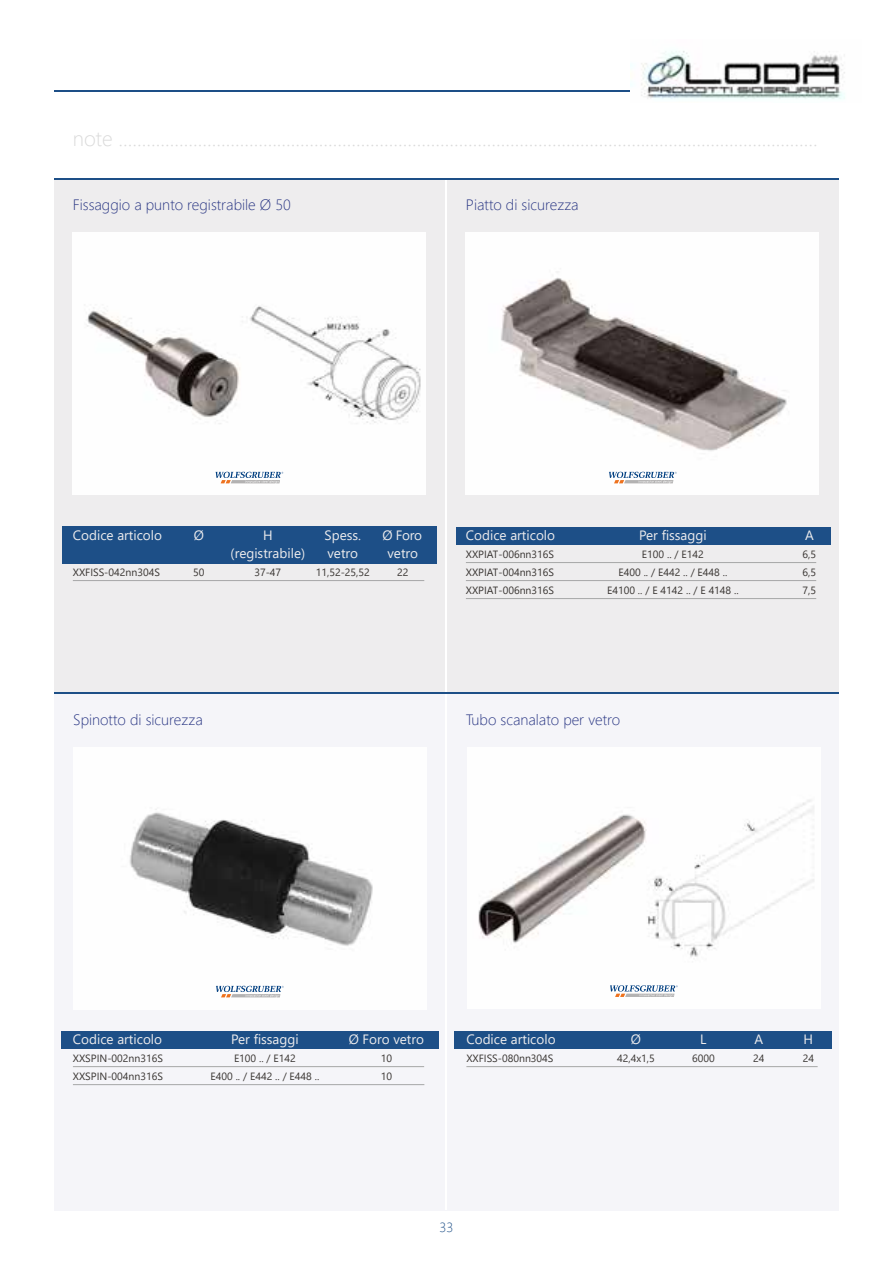
<style>
.page{position:relative;width:893px;height:1263px;background:#fff}
.page>*{position:absolute;margin:0;border:0;box-sizing:border-box;transform-origin:0 0}
.t1{font:300 21px "Segoe UI";color:#dadada}
.t2{font:300 15px "Segoe UI";color:#283583}
.t3{font:13.5px "Segoe UI";color:#eeedee}
.t4{font:300 13.5px "Segoe UI";color:#1d4f87}
.t5{font:10.5px "Segoe UI";color:#383431}
</style>
<div class="page">
<img style="left:631px;top:51px;width:214px;height:49px">
<hr style="left:54px;top:91px;width:575px;height:1px;background:#1d4f87">
<div style="left:54px;top:693px;width:785px;height:517px;background:#f5f5f9"></div>
<div style="left:54px;top:178px;width:785px;height:515px;background:#eeedee"></div>
<hr style="left:54px;top:178px;width:785px;height:1px;background:#1d4f87">
<hr style="left:54px;top:692px;width:785px;height:2px;background:#1d4f87">
<hr style="left:446px;top:180px;width:1px;height:512px;background:#fff">
<hr style="left:446px;top:694px;width:1px;height:516px;background:#fff">
<div style="left:455px;top:1031px;width:377px;height:17px;background:#1d4f87"></div>
<div style="left:61px;top:1031px;width:377px;height:17px;background:#1d4f87"></div>
<img style="left:73px;top:233px;width:353px;height:261px">
<div style="left:62px;top:526px;width:374px;height:38px;background:#1d4f87"></div>
<div style="left:456px;top:527px;width:374px;height:17px;background:#1d4f87"></div>
<img style="left:466px;top:233px;width:353px;height:261px">
<hr style="left:466px;top:562px;width:350px;height:1px;background:#a6a7a7">
<hr style="left:466px;top:580px;width:350px;height:1px;background:#a6a7a7">
<hr style="left:466px;top:598px;width:350px;height:1px;background:#a6a7a7">
<hr style="left:73px;top:580px;width:351px;height:1px;background:#a6a7a7">
<svg style="left:215px;top:472px;width:68px;height:11px"></svg>
<svg style="left:609px;top:472px;width:68px;height:11px"></svg>
<hr style="left:466px;top:1066px;width:352px;height:1px;background:#a6a7a7">
<img style="left:478px;top:803px;width:327px;height:154px">
<img style="left:130px;top:812px;width:243px;height:186px">
<hr style="left:73px;top:1066px;width:351px;height:1px;background:#a6a7a7">
<hr style="left:73px;top:1084px;width:351px;height:1px;background:#a6a7a7">
<svg style="left:216px;top:986px;width:68px;height:11px"></svg>
<svg style="left:610px;top:985px;width:68px;height:12px"></svg>
<h1 class="t1" style="left:73px;top:118px;width:746px">note ......................................................................................................................................................</h1>
<h2 class="t2" style="left:73px;top:190px;width:220px">Fissaggio a punto registrabile Ø 50</h2>
<h2 class="t2" style="left:466px;top:190px;width:114px">Piatto di sicurezza</h2>
<p class="t3" style="left:73px;top:522px;width:91px">Codice articolo</p>
<p class="t3" style="left:194px;top:522px;width:12px">Ø</p>
<p class="t3" style="left:263px;top:522px;width:11px">H</p>
<p class="t3" style="left:325px;top:522px;width:38px">Spess.</p>
<p class="t3" style="left:382px;top:522px;width:41px">Ø Foro</p>
<p class="t3" style="left:231px;top:540px;width:76px">(registrabile)</p>
<p class="t3" style="left:327px;top:540px;width:32px">vetro</p>
<p class="t3" style="left:387px;top:540px;width:32px">vetro</p>
<p class="t5" style="left:73px;top:562px;width:89px">XXFISS-042nn304S</p>
<p class="t5" style="left:193px;top:562px;width:13px">50</p>
<p class="t5" style="left:254px;top:562px;width:28px">37-47</p>
<p class="t5" style="left:316px;top:562px;width:56px">11,52-25,52</p>
<p class="t5" style="left:397px;top:562px;width:13px">22</p>
<p class="t3" style="left:466px;top:522px;width:91px">Codice articolo</p>
<p class="t3" style="left:639px;top:522px;width:69px">Per fissaggi</p>
<p class="t3" style="left:805px;top:522px;width:10px">A</p>
<p class="t5" style="left:466px;top:544px;width:90px">XXPIAT-006nn316S</p>
<p class="t5" style="left:642px;top:544px;width:63px">E100 .. / E142</p>
<p class="t5" style="left:803px;top:544px;width:15px">6,5</p>
<p class="t5" style="left:466px;top:562px;width:90px">XXPIAT-004nn316S</p>
<p class="t5" style="left:618px;top:562px;width:110px">E400 .. / E442 .. / E448 ..</p>
<p class="t5" style="left:803px;top:562px;width:15px">6,5</p>
<p class="t5" style="left:466px;top:580px;width:90px">XXPIAT-006nn316S</p>
<p class="t5" style="left:607px;top:580px;width:133px">E4100 .. / E 4142 .. / E 4148 ..</p>
<p class="t5" style="left:803px;top:580px;width:15px">7,5</p>
<h2 class="t2" style="left:73px;top:705px;width:131px">Spinotto di sicurezza</h2>
<h2 class="t2" style="left:466px;top:705px;width:156px">Tubo scanalato per vetro</h2>
<p class="t3" style="left:73px;top:1026px;width:91px">Codice articolo</p>
<p class="t3" style="left:231px;top:1026px;width:69px">Per fissaggi</p>
<p class="t3" style="left:349px;top:1026px;width:77px">Ø Foro vetro</p>
<p class="t5" style="left:73px;top:1048px;width:92px">XXSPIN-002nn316S</p>
<p class="t5" style="left:234px;top:1048px;width:63px">E100 .. / E142</p>
<p class="t5" style="left:381px;top:1048px;width:13px">10</p>
<p class="t5" style="left:73px;top:1066px;width:92px">XXSPIN-004nn316S</p>
<p class="t5" style="left:210px;top:1066px;width:110px">E400 .. / E442 .. / E448 ..</p>
<p class="t5" style="left:381px;top:1066px;width:13px">10</p>
<p class="t3" style="left:466px;top:1026px;width:91px">Codice articolo</p>
<p class="t3" style="left:631px;top:1026px;width:12px">Ø</p>
<p class="t3" style="left:700px;top:1026px;width:8px">L</p>
<p class="t3" style="left:755px;top:1026px;width:10px">A</p>
<p class="t3" style="left:804px;top:1026px;width:11px">H</p>
<p class="t5" style="left:466px;top:1048px;width:89px">XXFISS-080nn304S</p>
<p class="t5" style="left:617px;top:1048px;width:39px">42,4x1,5</p>
<p class="t5" style="left:692px;top:1048px;width:24px">6000</p>
<p class="t5" style="left:753px;top:1048px;width:13px">24</p>
<p class="t5" style="left:803px;top:1048px;width:13px">24</p>
<p class="t4" style="left:440px;top:1214px;width:15px">33</p>
</div>
